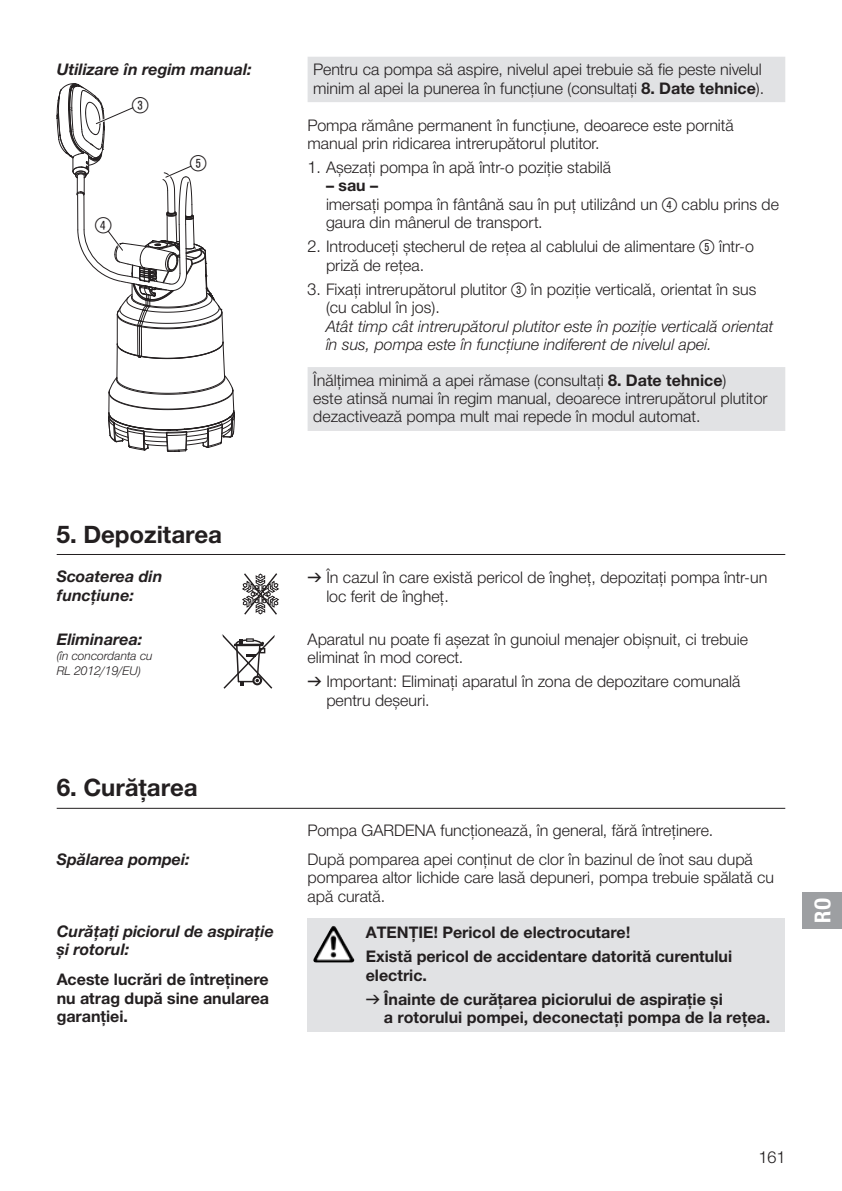
<style>
.page{position:relative;width:842px;height:1191px;background:#fff}
.page>*{position:absolute;margin:0;border:0;box-sizing:border-box;transform-origin:0 0}
.t1{font:700 24px "Gardena Sans";color:#231f20}
.t2{font:22px "Ziffernim Kreisund Quadrat BQ";color:#231f20}
.t3{font:700 22px "Gardena Sans Cond";color:#fff}
.t4{font:16px/18.4px "Gardena Sans";color:#231f20}
.t5{font:700 16px/18.4px "Gardena Sans";color:#231f20}
.t6{font:italic 16px/18.4px "Gardena Sans";color:#231f20}
.t7{font:italic 700 16px/18.4px "Gardena Sans";color:#231f20}
.t8{font:italic 12px/15px "Gardena Sans";color:#231f20}
.s1{font-weight:700}
.s2{font-family:"Ziffernim Kreisund Quadrat BQ";font-size:20px}
.s3{font-family:"Formdruck"}
.s4{font-family:"Formdruck";font-weight:400}
</style>
<div class="page">
<svg style="left:308px;top:57px;width:477px;height:374px"></svg>
<svg style="left:57px;top:83px;width:178px;height:369px"></svg>
<hr style="left:57px;top:554px;width:728px;height:1px;background:#231f20">
<svg style="left:242px;top:573px;width:37px;height:42px"></svg>
<svg style="left:222px;top:634px;width:53px;height:55px"></svg>
<div style="left:308px;top:918px;width:477px;height:113px;background:#e1e2e4"></div>
<hr style="left:57px;top:808px;width:728px;height:1px;background:#231f20">
<img style="left:313px;top:926px;width:20px;height:35px">
<div style="left:802px;top:892px;width:40px;height:36px;background:#9d9fa2"></div>
<p class="t7" style="left:57px;top:59px;width:196px">Utilizare în regim manual:</p>
<h2 class="t2" style="left:132px;top:92px;width:18px">3</h2>
<h2 class="t2" style="left:95px;top:213px;width:18px">4</h2>
<h2 class="t2" style="left:190px;top:151px;width:18px">5</h2>
<p class="t4" style="left:313px;top:60px;width:452px">Pentru ca pompa sä aspire, nivelul apei trebuie să fie peste nivelul minim al apei la punerea în funcţiune (consultaţi <span class="s1">8. Date tehnice</span>).</p>
<p class="t4" style="left:308px;top:115px;width:428px">Pompa rămâne permanent în funcţiune, deoarece este pornită manual prin ridicarea intrerupătorul plutitor.</p>
<p class="t4" style="left:308px;top:157px;width:305px">1. Aşezaţi pompa în apă într-o poziţie stabilă</p>
<p class="t4" style="left:326px;top:176px;width:454px"><span class="s1">– sau –<br></span>imersaţi pompa în fântână sau în puţ utilizând un <span class="s2">4</span> cablu prins de gaura din mânerul de transport.</p>
<p class="t4" style="left:326px;top:237px;width:429px;text-indent:-18px">2. Introduceţi ştecherul de reţea al cablului de alimentare <span class="s2">5</span> într-o priză de reţea.</p>
<p class="t4" style="left:326px;top:279px;width:432px;text-indent:-18px">3. Fixaţi intrerupătorul plutitor <span class="s2">3</span> în poziţie verticală, orientat în sus (cu cablul în jos).</p>
<p class="t6" style="left:326px;top:316px;width:449px">Atât timp cât intrerupătorul plutitor este în poziţie verticală orientat în sus, pompa este în funcţiune indiferent de nivelul apei.</p>
<p class="t4" style="left:313px;top:370px;width:456px">Înălţimea minimă a apei rămase (consultaţi <span class="s1">8. Date tehnice</span>)<br>este atinsă numai în regim manual, deoarece intrerupătorul plutitor dezactivează pompa mult mai repede în modul automat.</p>
<h1 class="t1" style="left:57px;top:516px;width:167px">5. Depozitarea</h1>
<p class="t7" style="left:57px;top:566px;width:107px">Scoaterea din funcţiune:</p>
<p class="t4" style="left:326px;top:568px;width:442px;text-indent:-19px"><span class="s3">v</span> În cazul în care există pericol de îngheţ, depozitaţi pompa într-un loc ferit de îngheţ.</p>
<p class="t7" style="left:57px;top:629px;width:87px">Eliminarea:</p>
<p class="t8" style="left:57px;top:647px;width:97px">(în concordanta cu<br>RL 2012/19/EU)</p>
<p class="t4" style="left:308px;top:629px;width:442px">Aparatul nu poate fi aşezat în gunoiul menajer obişnuit, ci trebuie eliminat în mod corect.</p>
<p class="t4" style="left:326px;top:672px;width:416px;text-indent:-19px"><span class="s3">v</span> Important: Eliminaţi aparatul în zona de depozitare comunală pentru deşeuri.</p>
<h1 class="t1" style="left:57px;top:770px;width:142px">6. Curăţarea</h1>
<p class="t4" style="left:308px;top:820px;width:407px">Pompa GARDENA funcţionează, în general, fără întreţinere.</p>
<p class="t7" style="left:57px;top:849px;width:135px">Spălarea pompei:</p>
<p class="t4" style="left:308px;top:849px;width:468px">După pomparea apei conţinut de clor în bazinul de înot sau după pomparea altor lichide care lasă depuneri, pompa trebuie spălată cu apă curată.</p>
<p class="t7" style="left:57px;top:921px;width:219px">Curăţaţi piciorul de aspiraţie şi rotorul:</p>
<p class="t5" style="left:57px;top:969px;width:214px;text-align:justify">Aceste lucrări de întreţinere nu atrag după sine anularea garanţiei.</p>
<p class="t5" style="left:366px;top:919px;width:368px;line-height:24px">ATENŢIE! Pericol de electrocutare!<br>Există pericol de accidentare datorită curentului</p>
<p class="t5" style="left:366px;top:962px;width:359px;line-height:24px">electric.<br><span class="s4">v</span> Înainte de curăţarea piciorului de aspiraţie şi</p>
<p class="t5" style="left:384px;top:1007px;width:388px">a rotorului pompei, deconectaţi pompa de la reţea.</p>
<h2 class="t3" style="left:807px;top:922px;width:26px;rotate:-90deg">RO</h2>
<p class="t4" style="left:759px;top:1147px;width:28px">161</p>
</div>
